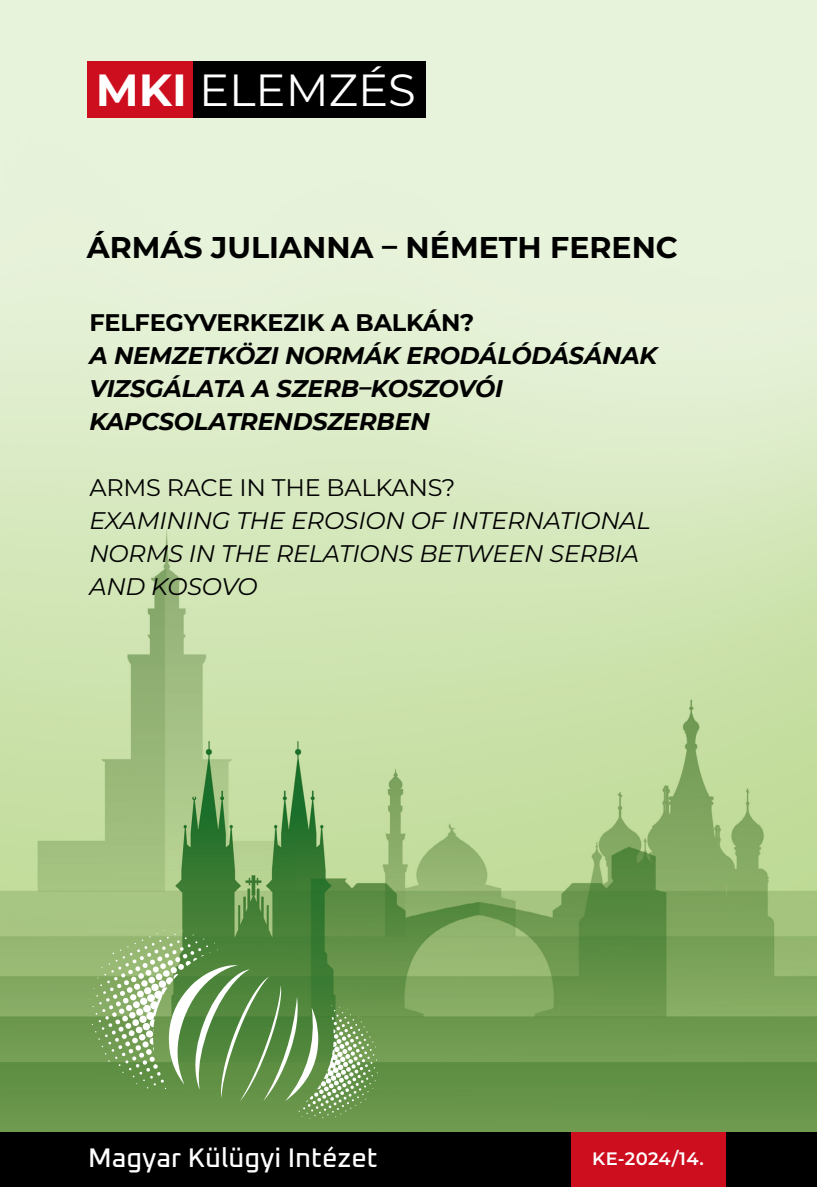
<style>
.page{position:relative;width:817px;height:1187px;background:#fff}
.page>*{position:absolute;margin:0;border:0;box-sizing:border-box;transform-origin:0 0}
.t1{font:45px "Montserrat";color:#fff}
.t2{font:700 30px "Montserrat";color:#000}
.t3{font:200 27px "Oxanium";color:#fff}
.t4{font:italic 700 24px/33px "Montserrat";letter-spacing:-.01em;color:#000}
.t5{font:italic 24px/33px "Montserrat";letter-spacing:-.01em;color:#000}
.t6{font:700 24px "Montserrat";letter-spacing:-.01em;color:#000}
.t7{font:24px "Montserrat";letter-spacing:-.01em;color:#000}
.t8{font:600 18px "Montserrat";letter-spacing:.015em;color:#fff}
.s1{font-weight:700}
</style>
<div class="page">
<img style="left:0;top:0;width:816px;height:1132px">
<div style="left:87px;top:62px;width:109px;height:56px;background:#cd0e1f"></div>
<div style="left:193px;top:62px;width:232px;height:56px;background:#000"></div>
<div style="left:0;top:1132px;width:816px;height:54px;background:#000"></div>
<div style="left:570px;top:1132px;width:155px;height:54px;background:#cd0e1f"></div>
<svg style="left:90px;top:929px;width:287px;height:189px;background:#76a060"></svg>
<h1 class="t1" style="left:96px;top:59px;width:321px"><span class="s1">MKI</span> ELEMZÉS</h1>
<p class="t2" style="left:87px;top:225px;width:592px">ÁRMÁS JULIANNA – NÉMETH FERENC</p>
<p class="t6" style="left:89px;top:305px;width:386px">FELFEGYVERKEZIK A BALKÁN?</p>
<p class="t4" style="left:89px;top:337px;width:569px">A NEMZETKÖZI NORMÁK ERODÁLÓDÁSÁNAK<br>VIZSGÁLATA A SZERB–KOSZOVÓI<br>KAPCSOLATRENDSZERBEN</p>
<p class="t7" style="left:89px;top:470px;width:367px">ARMS RACE IN THE BALKANS?</p>
<p class="t5" style="left:89px;top:503px;width:562px">EXAMINING THE EROSION OF INTERNATIONAL<br>NORMS IN THE RELATIONS BETWEEN SERBIA<br>AND KOSOVO</p>
<p class="t3" style="left:88px;top:1141px;width:291px">Magyar Külügyi Intézet</p>
<p class="t8" style="left:592px;top:1145px;width:113px">KE-2024/14.</p>
</div>
